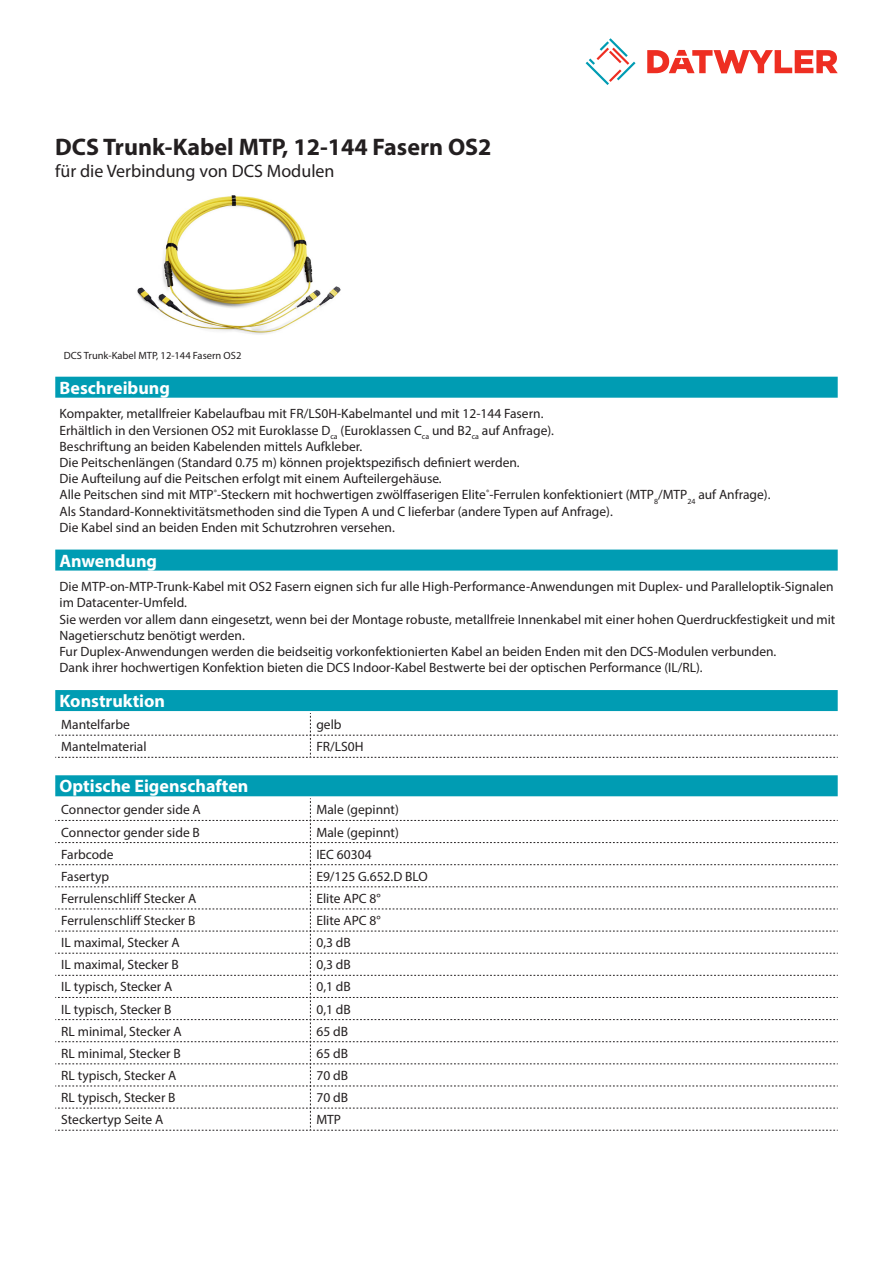
<style>
.page{position:relative;width:893px;height:1263px;background:#fff}
.page>*{position:absolute;margin:0;border:0;box-sizing:border-box;transform-origin:0 0}
.Product_Head{font:700 24px "Myriad Pro";color:#231f20}
.Standard_Head_Proper{font:700 18px "Myriad Pro";color:#fff}
.SubHead{font:18px "Myriad Pro";color:#231f20}
.Standard_text{font:13.5px/16.2px "Myriad Pro";color:#231f20}
.myriad_light_propert{font:13.5px "Myriad Pro";color:#231f20}
.imagetext{font:10.5px "Myriad Pro";color:#231f20}
</style>
<div class="page">
<svg style="left:586px;top:38px;width:49px;height:47px"></svg>
<svg style="left:647px;top:50px;width:191px;height:23px"></svg>
<div style="left:55px;top:690px;width:783px;height:21px;background:#009cb3"></div>
<svg style="left:55px;top:713px;width:783px;height:45px"></svg>
<img style="left:137px;top:195px;width:204px;height:140px">
<div style="left:55px;top:377px;width:783px;height:21px;background:#009cb3"></div>
<div style="left:55px;top:550px;width:783px;height:21px;background:#009cb3"></div>
<div style="left:55px;top:775px;width:783px;height:21px;background:#009cb3"></div>
<svg style="left:55px;top:798px;width:783px;height:333px"></svg>
<p class="Product_Head" style="left:55px;top:131px;width:438px">DCS Trunk-Kabel MTP, 12-144 Fasern OS2</p>
<p class="SubHead" style="left:55px;top:160px;width:281px">für die Verbindung von DCS Modulen</p>
<p class="imagetext" style="left:64px;top:349px;width:179px">DCS Trunk-Kabel MTP, 12-144 Fasern OS2</p>
<p class="Standard_Head_Proper" style="left:60px;top:376px;width:112px">Beschreibung</p>
<p class="Standard_text" style="left:60px;top:406px;width:712px">Kompakter, metallfreier Kabelaufbau mit FR/LS0H-Kabelmantel und mit 12-144 Fasern.<br>Erhältlich in den Versionen OS2 mit Euroklasse D<sub>ca</sub> (Euroklassen C<sub>ca</sub> und B2<sub>ca</sub> auf Anfrage).<br>Beschriftung an beiden Kabelenden mittels Aufkleber.<br>Die Peitschenlängen (Standard 0.75 m) können projektspezifisch definiert werden.<br>Die Aufteilung auf die Peitschen erfolgt mit einem Aufteilergehäuse.<br>Alle Peitschen sind mit MTP<sup>®</sup>-Steckern mit hochwertigen zwölffaserigen Elite<sup>®</sup>-Ferrulen konfektioniert (MTP<sub>8</sub>/MTP<sub>24</sub> auf Anfrage).<br>Als Standard-Konnektivitätsmethoden sind die Typen A und C lieferbar (andere Typen auf Anfrage).<br>Die Kabel sind an beiden Enden mit Schutzrohren versehen.</p>
<p class="Standard_Head_Proper" style="left:60px;top:549px;width:99px">Anwendung</p>
<p class="Standard_text" style="left:60px;top:578px;width:777px">Die MTP-on-MTP-Trunk-Kabel mit OS2 Fasern eignen sich fur alle High-Performance-Anwendungen mit Duplex- und Paralleloptik-Signalen im Datacenter-Umfeld.<br>Sie werden vor allem dann eingesetzt, wenn bei der Montage robuste, metallfreie Innenkabel mit einer hohen Querdruckfestigkeit und mit Nagetierschutz benötigt werden.<br>Fur Duplex-Anwendungen werden die beidseitig vorkonfektionierten Kabel an beiden Enden mit den DCS-Modulen verbunden.<br>Dank ihrer hochwertigen Konfektion bieten die DCS Indoor-Kabel Bestwerte bei der optischen Performance (IL/RL).</p>
<p class="Standard_Head_Proper" style="left:60px;top:689px;width:107px">Konstruktion</p>
<p class="myriad_light_propert" style="left:61px;top:716px;width:70px">Mantelfarbe</p>
<p class="myriad_light_propert" style="left:316px;top:716px;width:27px">gelb</p>
<p class="myriad_light_propert" style="left:61px;top:738px;width:87px">Mantelmaterial</p>
<p class="myriad_light_propert" style="left:316px;top:738px;width:49px">FR/LS0H</p>
<p class="Standard_Head_Proper" style="left:60px;top:774px;width:190px">Optische Eigenschaften</p>
<p class="myriad_light_propert" style="left:61px;top:801px;width:141px">Connector gender side A</p>
<p class="myriad_light_propert" style="left:316px;top:801px;width:84px">Male (gepinnt)</p>
<p class="myriad_light_propert" style="left:61px;top:824px;width:140px">Connector gender side B</p>
<p class="myriad_light_propert" style="left:316px;top:824px;width:84px">Male (gepinnt)</p>
<p class="myriad_light_propert" style="left:61px;top:846px;width:54px">Farbcode</p>
<p class="myriad_light_propert" style="left:316px;top:846px;width:57px">IEC 60304</p>
<p class="myriad_light_propert" style="left:61px;top:868px;width:49px">Fasertyp</p>
<p class="myriad_light_propert" style="left:316px;top:868px;width:113px">E9/125 G.652.D BLO</p>
<p class="myriad_light_propert" style="left:61px;top:890px;width:137px">Ferrulenschliff Stecker A</p>
<p class="myriad_light_propert" style="left:316px;top:890px;width:66px">Elite APC 8°</p>
<p class="myriad_light_propert" style="left:61px;top:912px;width:136px">Ferrulenschliff Stecker B</p>
<p class="myriad_light_propert" style="left:316px;top:912px;width:66px">Elite APC 8°</p>
<p class="myriad_light_propert" style="left:61px;top:934px;width:120px">IL maximal, Stecker A</p>
<p class="myriad_light_propert" style="left:316px;top:934px;width:36px">0,3 dB</p>
<p class="myriad_light_propert" style="left:61px;top:956px;width:119px">IL maximal, Stecker B</p>
<p class="myriad_light_propert" style="left:316px;top:956px;width:36px">0,3 dB</p>
<p class="myriad_light_propert" style="left:61px;top:978px;width:113px">IL typisch, Stecker A</p>
<p class="myriad_light_propert" style="left:316px;top:978px;width:36px">0,1 dB</p>
<p class="myriad_light_propert" style="left:61px;top:1001px;width:112px">IL typisch, Stecker B</p>
<p class="myriad_light_propert" style="left:316px;top:1001px;width:36px">0,1 dB</p>
<p class="myriad_light_propert" style="left:61px;top:1023px;width:122px">RL minimal, Stecker A</p>
<p class="myriad_light_propert" style="left:316px;top:1023px;width:33px">65 dB</p>
<p class="myriad_light_propert" style="left:61px;top:1045px;width:121px">RL minimal, Stecker B</p>
<p class="myriad_light_propert" style="left:316px;top:1045px;width:33px">65 dB</p>
<p class="myriad_light_propert" style="left:61px;top:1067px;width:117px">RL typisch, Stecker A</p>
<p class="myriad_light_propert" style="left:316px;top:1067px;width:33px">70 dB</p>
<p class="myriad_light_propert" style="left:61px;top:1089px;width:116px">RL typisch, Stecker B</p>
<p class="myriad_light_propert" style="left:316px;top:1089px;width:33px">70 dB</p>
<p class="myriad_light_propert" style="left:61px;top:1111px;width:104px">Steckertyp Seite A</p>
<p class="myriad_light_propert" style="left:316px;top:1111px;width:26px">MTP</p>
</div>
